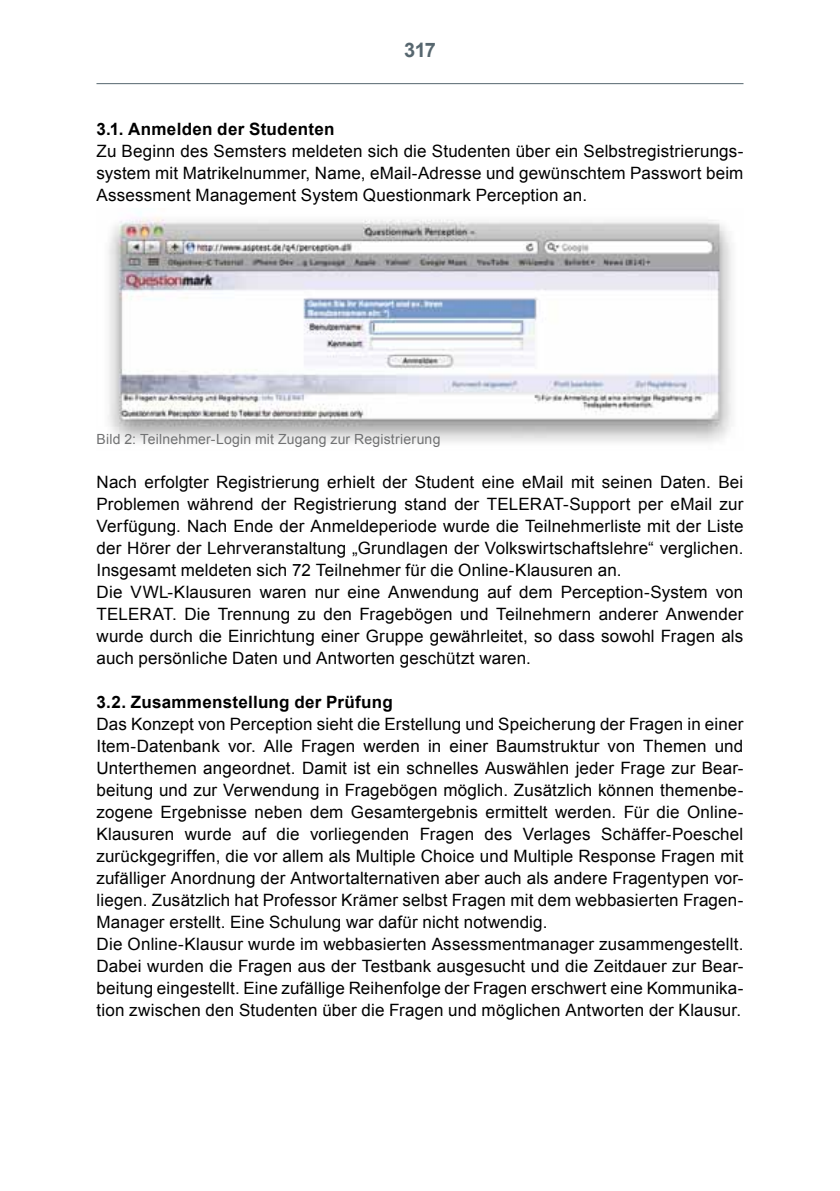
<style>
.page{position:relative;width:840px;height:1191px;background:#fff}
.page>*{position:absolute;margin:0;border:0;box-sizing:border-box;transform-origin:0 0}
.t1{font:700 20px "Arial";color:#57676f}
.t2{font:17px/22px "Arial";letter-spacing:.01em;color:#000}
.t3{font:700 17px "Arial";letter-spacing:.015em;color:#000}
.t4{font:14px "Arial";letter-spacing:.015em;color:#707172}
</style>
<div class="page">
<hr style="left:96px;top:83px;width:647px;height:1px;background:#57676f">
<img style="left:108px;top:212px;width:624px;height:230px">
<p class="t1" style="left:404px;top:36px;width:33px">317</p>
<p class="t3" style="left:96px;top:118px;width:239px">3.1. Anmelden der Studenten</p>
<p class="t2" style="left:96px;top:141px;width:648px;text-align:justify">Zu Beginn des Semsters meldeten sich die Studenten über ein Selbstregistrierungs&shy;system mit Matrikelnummer, Name, eMail-Adresse und gewünschtem Passwort beim Assessment Management System Questionmark Perception an.</p>
<p class="t4" style="left:96px;top:429px;width:345px">Bild 2: Teilnehmer-Login mit Zugang zur Registrierung</p>
<p class="t2" style="left:96px;top:471px;width:648px">Nach erfolgter Registrierung erhielt der Student eine eMail mit seinen Daten. Bei Problemen während der Registrierung stand der TELERAT-Support per eMail zur Verfügung. Nach Ende der Anmeldeperiode wurde die Teilnehmerliste mit der Liste der Hörer der Lehrveranstaltung „Grundlagen der Volkswirtschaftslehre“ verglichen.<br>Insgesamt meldeten sich 72 Teilnehmer für die Online-Klausuren an.<br>Die VWL-Klausuren waren nur eine Anwendung auf dem Perception-System von TELERAT. Die Trennung zu den Fragebögen und Teilnehmern anderer Anwender wurde durch die Einrichtung einer Gruppe gewährleitet, so dass sowohl Fragen als auch persönliche Daten und Antworten geschützt waren.</p>
<p class="t3" style="left:96px;top:690px;width:298px">3.2. Zusammenstellung der Prüfung</p>
<p class="t2" style="left:96px;top:713px;width:648px">Das Konzept von Perception sieht die Erstellung und Speicherung der Fragen in einer Item-Datenbank vor. Alle Fragen werden in einer Baumstruktur von Themen und Unterthemen angeordnet. Damit ist ein schnelles Auswählen jeder Frage zur Bear&shy;beitung und zur Verwendung in Fragebögen möglich. Zusätzlich können themenbe&shy;zogene Ergebnisse neben dem Gesamtergebnis ermittelt werden. Für die Online-Klausuren wurde auf die vorliegenden Fragen des Verlages Schäffer-Poeschel zurückgegriffen, die vor allem als Multiple Choice und Multiple Response Fragen mit zufälliger Anordnung der Antwortalternativen aber auch als andere Fragentypen vor&shy;liegen. Zusätzlich hat Professor Krämer selbst Fragen mit dem webbasierten Fragen-Manager erstellt. Eine Schulung war dafür nicht notwendig.<br>Die Online-Klausur wurde im webbasierten Assessmentmanager zusammengestellt.<br>Dabei wurden die Fragen aus der Testbank ausgesucht und die Zeitdauer zur Bear&shy;beitung eingestellt. Eine zufällige Reihenfolge der Fragen erschwert eine Kommunika&shy;tion zwischen den Studenten über die Fragen und möglichen Antworten der Klausur.</p>
</div>
